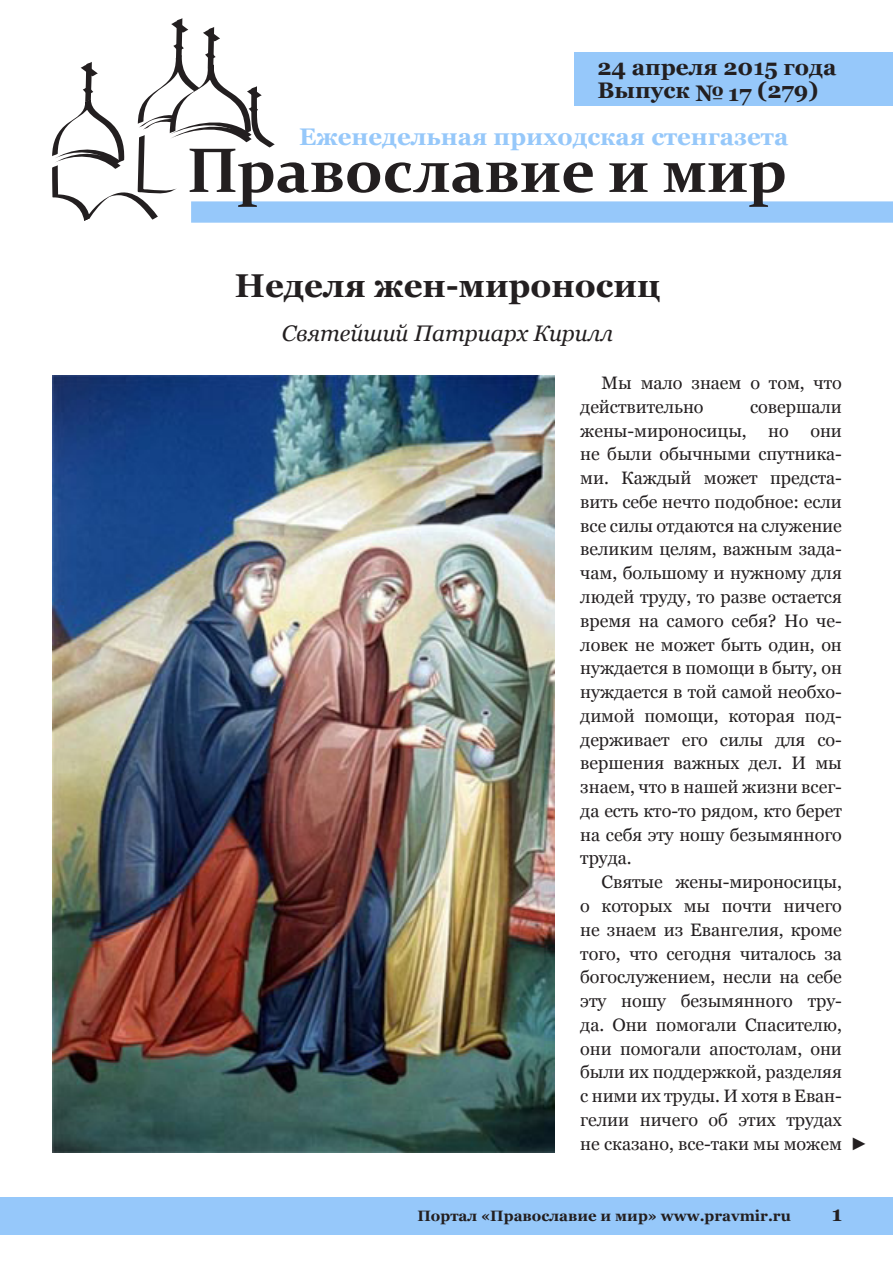
<style>
.page{position:relative;width:893px;height:1263px;background:#fff}
.page>*{position:absolute;margin:0;border:0;box-sizing:border-box;transform-origin:0 0}
.Zagolovok{font:700 33px "Georgia";color:#231f20}
.t1{font:700 24px "Georgia";color:#96c8fa}
.t2{font:700 22.5px/22.5px "Georgia";color:#231f20}
.Author{font:italic 22.5px "Georgia";color:#231f20}
.t3{font:700 21px "Georgia";color:#231f20}
.Text{font:18px/23.7px "Georgia";letter-spacing:-.005em;color:#231f20;text-align:justify}
.Text-2{font:18px "Arial";color:#231f20}
.t4{font:700 15px "Georgia";color:#231f20}
</style>
<div class="page">
<div style="left:191px;top:201px;width:702px;height:22px;background:#96c8fa"></div>
<div style="left:574px;top:53px;width:319px;height:53px;background:#96c8fa"></div>
<svg style="left:52px;top:18px;width:541px;height:203px"></svg>
<svg style="left:609px;top:163px;width:39px;height:29px"></svg>
<svg style="left:664px;top:162px;width:121px;height:45px"></svg>
<div style="left:0;top:1197px;width:893px;height:37px;background:#96c8fa"></div>
<img style="left:52px;top:376px;width:503px;height:776px">
<p class="t2" style="left:597px;top:56px;width:240px">24 апреля 2015 года<br>Выпуск № 17 (279)</p>
<h2 class="t1" style="left:299px;top:122px;width:491px">Еженедельная приходская стенгазета</h2>
<p class="Zagolovok" style="left:235px;top:264px;width:427px">Неделя жен-мироносиц</p>
<p class="Author" style="left:282px;top:319px;width:333px">Святейший Патриарх Кирилл</p>
<p class="Text" style="left:580px;top:371px;width:263px;text-indent:21px">Мы мало знаем о том, что действительно</p>
<p class="Text" style="left:580px;top:395px;width:263px;text-indent:170px">совершали жены-мироносицы, но они не были обычными спутника&shy;ми. Каждый может предста&shy;вить себе нечто подобное: если все силы отдаются на служение великим целям, важным зада&shy;чам, большому и нужному для людей труду, то разве остается время на самого себя? Но че&shy;ловек не может быть один, он нуждается в помощи в быту, он нуждается в той самой необхо&shy;димой помощи, которая под&shy;держивает его силы для со&shy;вершения важных дел. И мы знаем, что в нашей жизни всег&shy;да есть кто-то рядом, кто берет на себя эту ношу безымянного труда.</p>
<p class="Text" style="left:580px;top:870px;width:263px;text-indent:21px">Святые жены-мироносицы, о которых мы почти ничего не знаем из Евангелия, кроме того, что сегодня читалось за богослужением, несли на себе эту ношу безымянного тру&shy;да. Они помогали Спасителю, они помогали апостолам, они были их поддержкой, разделяя с ними их труды. И хотя в Еван&shy;гелии ничего об этих трудах не сказано, все-таки мы можем</p>
<p class="Text-2" style="left:850px;top:1132px;width:19px">►</p>
<p class="t4" style="left:417px;top:1206px;width:375px">Портал «Православие и мир» www.pravmir.ru</p>
<p class="t3" style="left:832px;top:1200px;width:12px">1</p>
</div>
